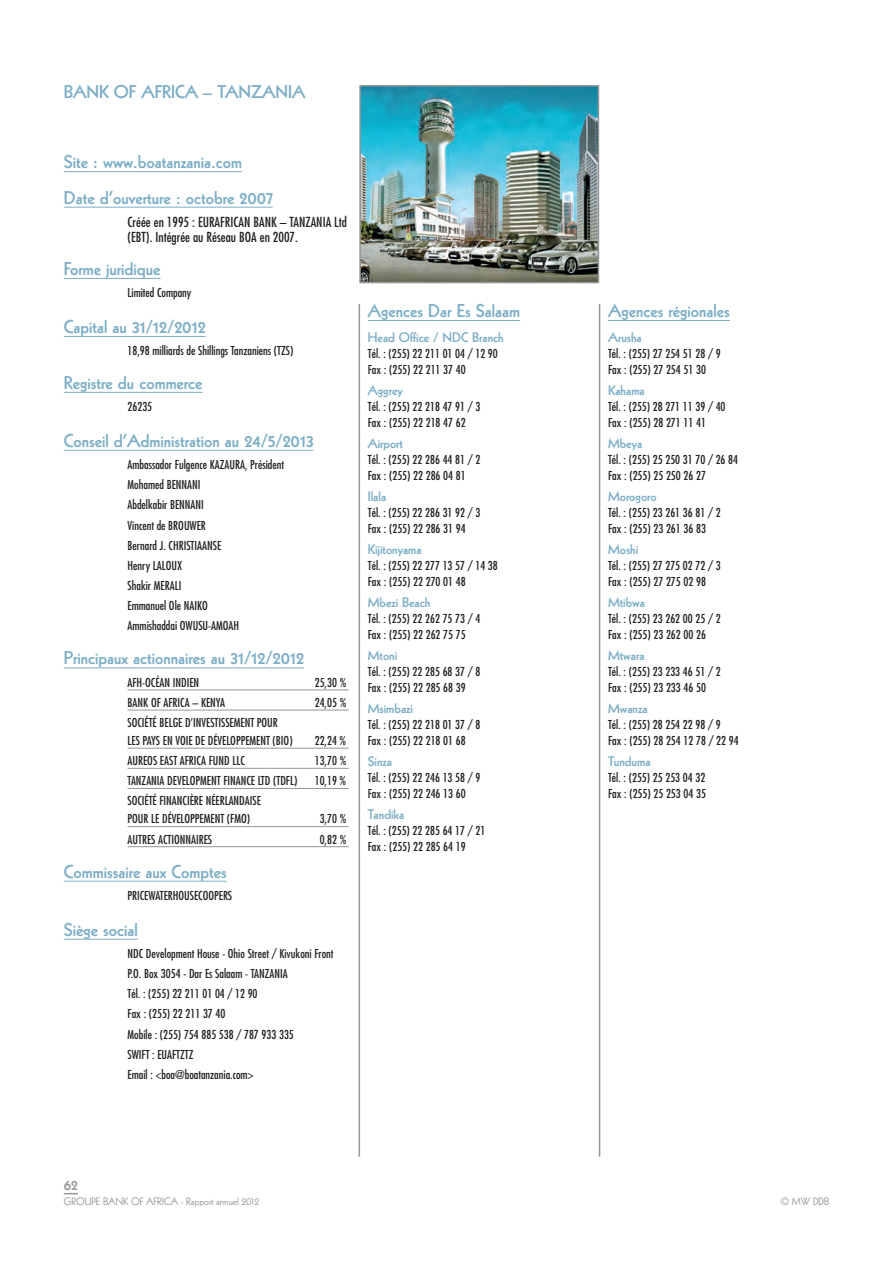
<style>
.page{position:relative;width:893px;height:1263px;background:#fff}
.page>*{position:absolute;margin:0;border:0;box-sizing:border-box;transform-origin:0 0}
.t1{font:800 18px/35.5px "Kabel";color:#7caec6}
.t2{font:800 15px "Kabel";color:#939598}
.t3{font:800 13.5px "Kabel";color:#7caec6}
.t4{font:condensed 13.5px/15px "Futura";color:#231f20}
.t5{font:condensed 12px/16px "Futura";color:#231f20}
.t6{font:10.5px "Kabel";color:#939598}
</style>
<div class="page">
<svg style="left:64px;top:1193px;width:14px;height:1px"></svg>
<hr style="left:64px;top:171px;width:178px;height:1px;background:#7caec6">
<hr style="left:64px;top:207px;width:209px;height:1px;background:#7caec6">
<hr style="left:64px;top:278px;width:97px;height:1px;background:#7caec6">
<hr style="left:64px;top:336px;width:142px;height:1px;background:#7caec6">
<hr style="left:64px;top:392px;width:139px;height:1px;background:#7caec6">
<hr style="left:64px;top:450px;width:250px;height:1px;background:#7caec6">
<hr style="left:64px;top:667px;width:240px;height:1px;background:#7caec6">
<hr style="left:128px;top:690px;width:221px;height:1px;background:#939598">
<hr style="left:128px;top:710px;width:221px;height:1px;background:#939598">
<hr style="left:128px;top:748px;width:221px;height:1px;background:#939598">
<hr style="left:128px;top:768px;width:221px;height:1px;background:#939598">
<hr style="left:128px;top:788px;width:221px;height:1px;background:#939598">
<hr style="left:128px;top:826px;width:221px;height:1px;background:#939598">
<hr style="left:128px;top:846px;width:221px;height:1px;background:#939598">
<hr style="left:64px;top:881px;width:163px;height:1px;background:#7caec6">
<hr style="left:64px;top:939px;width:74px;height:1px;background:#7caec6">
<hr style="left:368px;top:320px;width:152px;height:1px;background:#7caec6">
<hr style="left:608px;top:320px;width:122px;height:1px;background:#7caec6">
<hr style="left:359px;top:304px;width:1px;height:853px;background:#939598">
<hr style="left:599px;top:304px;width:1px;height:853px;background:#939598">
<img style="left:362px;top:88px;width:234px;height:192px">
<div style="left:359px;top:85px;width:240px;height:198px;border:2px solid #939598"></div>
<h1 class="t1" style="left:64px;top:75px;width:243px">BANK OF AFRICA – TANZANIA</h1>
<h1 class="t1" style="left:64px;top:145px;width:210px">Site : www.boatanzania.com<br>Date d’ouverture : octobre 2007</h1>
<p class="t4" style="left:128px;top:216px;width:221px">Créée en 1995 : EURAFRICAN BANK – TANZANIA Ltd (EBT). Intégrée au Réseau BOA en 2007.</p>
<h1 class="t1" style="left:64px;top:252px;width:98px">Forme juridique</h1>
<p class="t5" style="left:128px;top:285px;width:65px">Limited Company</p>
<h1 class="t1" style="left:64px;top:310px;width:143px">Capital au 31/12/2012</h1>
<p class="t5" style="left:128px;top:343px;width:167px">18,98 milliards de Shillings Tanzaniens (TZS)</p>
<h1 class="t1" style="left:64px;top:366px;width:140px">Registre du commerce</h1>
<p class="t5" style="left:128px;top:399px;width:26px">26235</p>
<h1 class="t1" style="left:64px;top:424px;width:251px">Conseil d’Administration au 24/5/2013</h1>
<p class="t5" style="left:128px;top:455px;width:158px;line-height:20.1px">Ambassador Fulgence KAZAURA, Président<br>Mohamed BENNANI<br>Abdelkabir BENNANI<br>Vincent de BROUWER<br>Bernard J. CHRISTIAANSE<br>Henry LALOUX<br>Shakir MERALI<br>Emmanuel Ole NAIKO<br>Ammishaddai OWUSU-AMOAH</p>
<h1 class="t1" style="left:64px;top:642px;width:242px">Principaux actionnaires au 31/12/2012</h1>
<p class="t5" style="left:128px;top:675px;width:73px">AFH-OCÉAN INDIEN</p>
<p class="t5" style="left:315px;top:675px;width:33px">25,30 %</p>
<p class="t5" style="left:128px;top:695px;width:99px">BANK OF AFRICA – KENYA</p>
<p class="t5" style="left:315px;top:695px;width:33px">24,05 %</p>
<p class="t5" style="left:128px;top:714px;width:167px;line-height:18px">SOCIÉTÉ BELGE D’INVESTISSEMENT POUR<br>LES PAYS EN VOIE DE DÉVELOPPEMENT (BIO)</p>
<p class="t5" style="left:315px;top:733px;width:33px">22,24 %</p>
<p class="t5" style="left:128px;top:753px;width:119px">AUREOS EAST AFRICA FUND LLC</p>
<p class="t5" style="left:315px;top:753px;width:33px">13,70 %</p>
<p class="t5" style="left:128px;top:773px;width:171px">TANZANIA DEVELOPMENT FINANCE LTD (TDFL)</p>
<p class="t5" style="left:315px;top:773px;width:33px">10,19 %</p>
<p class="t5" style="left:128px;top:793px;width:135px;line-height:18px">SOCIÉTÉ FINANCIÈRE NÉERLANDAISE<br>POUR LE DÉVELOPPEMENT (FMO)</p>
<p class="t5" style="left:320px;top:812px;width:28px">3,70 %</p>
<p class="t5" style="left:128px;top:832px;width:86px">AUTRES ACTIONNAIRES</p>
<p class="t5" style="left:320px;top:832px;width:28px">0,82 %</p>
<h1 class="t1" style="left:64px;top:855px;width:165px">Commissaire aux Comptes</h1>
<p class="t5" style="left:128px;top:888px;width:106px">PRICEWATERHOUSECOOPERS</p>
<h1 class="t1" style="left:64px;top:913px;width:76px">Siège social</h1>
<p class="t5" style="left:128px;top:944px;width:207px;line-height:20.1px">NDC Development House - Ohio Street / Kivukoni Front<br>P.O. Box 3054 - Dar Es Salaam - TANZANIA<br>Tél. : (255) 22 211 01 04 / 12 90<br>Fax : (255) 22 211 37 40<br>Mobile : (255) 754 885 538 / 787 933 335<br>SWIFT : EUAFTZTZ<br>Email : &lt;boa@boatanzania.com&gt;</p>
<h1 class="t1" style="left:368px;top:294px;width:154px">Agences Dar Es Salaam</h1>
<p class="t3" style="left:368px;top:332px;width:137px">Head Office / NDC Branch</p>
<p class="t5" style="left:368px;top:346px;width:132px">Tél. : (255) 22 211 01 04 / 12 90<br>Fax : (255) 22 211 37 40</p>
<p class="t3" style="left:368px;top:385px;width:37px">Aggrey</p>
<p class="t5" style="left:368px;top:399px;width:114px">Tél. : (255) 22 218 47 91 / 3<br>Fax : (255) 22 218 47 62</p>
<p class="t3" style="left:368px;top:438px;width:37px">Airport</p>
<p class="t5" style="left:368px;top:452px;width:114px">Tél. : (255) 22 286 44 81 / 2<br>Fax : (255) 22 286 04 81</p>
<p class="t3" style="left:368px;top:491px;width:20px">Ilala</p>
<p class="t5" style="left:368px;top:505px;width:114px">Tél. : (255) 22 286 31 92 / 3<br>Fax : (255) 22 286 31 94</p>
<p class="t3" style="left:368px;top:544px;width:55px">Kijitonyama</p>
<p class="t5" style="left:368px;top:558px;width:132px">Tél. : (255) 22 277 13 57 / 14 38<br>Fax : (255) 22 270 01 48</p>
<p class="t3" style="left:368px;top:597px;width:64px">Mbezi Beach</p>
<p class="t5" style="left:368px;top:611px;width:114px">Tél. : (255) 22 262 75 73 / 4<br>Fax : (255) 22 262 75 75</p>
<p class="t3" style="left:368px;top:650px;width:31px">Mtoni</p>
<p class="t5" style="left:368px;top:664px;width:114px">Tél. : (255) 22 285 68 37 / 8<br>Fax : (255) 22 285 68 39</p>
<p class="t3" style="left:368px;top:703px;width:47px">Msimbazi</p>
<p class="t5" style="left:368px;top:718px;width:114px">Tél. : (255) 22 218 01 37 / 8<br>Fax : (255) 22 218 01 68</p>
<p class="t3" style="left:368px;top:756px;width:26px">Sinza</p>
<p class="t5" style="left:368px;top:771px;width:114px">Tél. : (255) 22 246 13 58 / 9<br>Fax : (255) 22 246 13 60</p>
<p class="t3" style="left:368px;top:809px;width:38px">Tandika</p>
<p class="t5" style="left:368px;top:824px;width:119px">Tél. : (255) 22 285 64 17 / 21<br>Fax : (255) 22 285 64 19</p>
<p class="t2" style="left:64px;top:1179px;width:16px">62</p>
<p class="t6" style="left:64px;top:1198px;width:197px">GROUPE BANK OF AFRICA - Rapport annuel 2012</p>
<h1 class="t1" style="left:608px;top:294px;width:123px">Agences régionales</h1>
<p class="t3" style="left:608px;top:332px;width:35px">Arusha</p>
<p class="t5" style="left:608px;top:346px;width:114px">Tél. : (255) 27 254 51 28 / 9<br>Fax : (255) 27 254 51 30</p>
<p class="t3" style="left:608px;top:385px;width:38px">Kahama</p>
<p class="t5" style="left:608px;top:399px;width:119px">Tél. : (255) 28 271 11 39 / 40<br>Fax : (255) 28 271 11 41</p>
<p class="t3" style="left:608px;top:438px;width:36px">Mbeya</p>
<p class="t5" style="left:608px;top:452px;width:132px">Tél. : (255) 25 250 31 70 / 26 84<br>Fax : (255) 25 250 26 27</p>
<p class="t3" style="left:608px;top:491px;width:50px">Morogoro</p>
<p class="t5" style="left:608px;top:505px;width:114px">Tél. : (255) 23 261 36 81 / 2<br>Fax : (255) 23 261 36 83</p>
<p class="t3" style="left:608px;top:544px;width:32px">Moshi</p>
<p class="t5" style="left:608px;top:558px;width:114px">Tél. : (255) 27 275 02 72 / 3<br>Fax : (255) 27 275 02 98</p>
<p class="t3" style="left:608px;top:597px;width:38px">Mtibwa</p>
<p class="t5" style="left:608px;top:611px;width:114px">Tél. : (255) 23 262 00 25 / 2<br>Fax : (255) 23 262 00 26</p>
<p class="t3" style="left:608px;top:650px;width:38px">Mtwara</p>
<p class="t5" style="left:608px;top:664px;width:114px">Tél. : (255) 23 233 46 51 / 2<br>Fax : (255) 23 233 46 50</p>
<p class="t3" style="left:608px;top:703px;width:41px">Mwanza</p>
<p class="t5" style="left:608px;top:718px;width:132px">Tél. : (255) 28 254 22 98 / 9<br>Fax : (255) 28 254 12 78 / 22 94</p>
<p class="t3" style="left:608px;top:756px;width:44px">Tunduma</p>
<p class="t5" style="left:608px;top:771px;width:99px">Tél. : (255) 25 253 04 32<br>Fax : (255) 25 253 04 35</p>
<p class="t6" style="left:781px;top:1197px;width:50px">© MW DDB</p>
</div>
